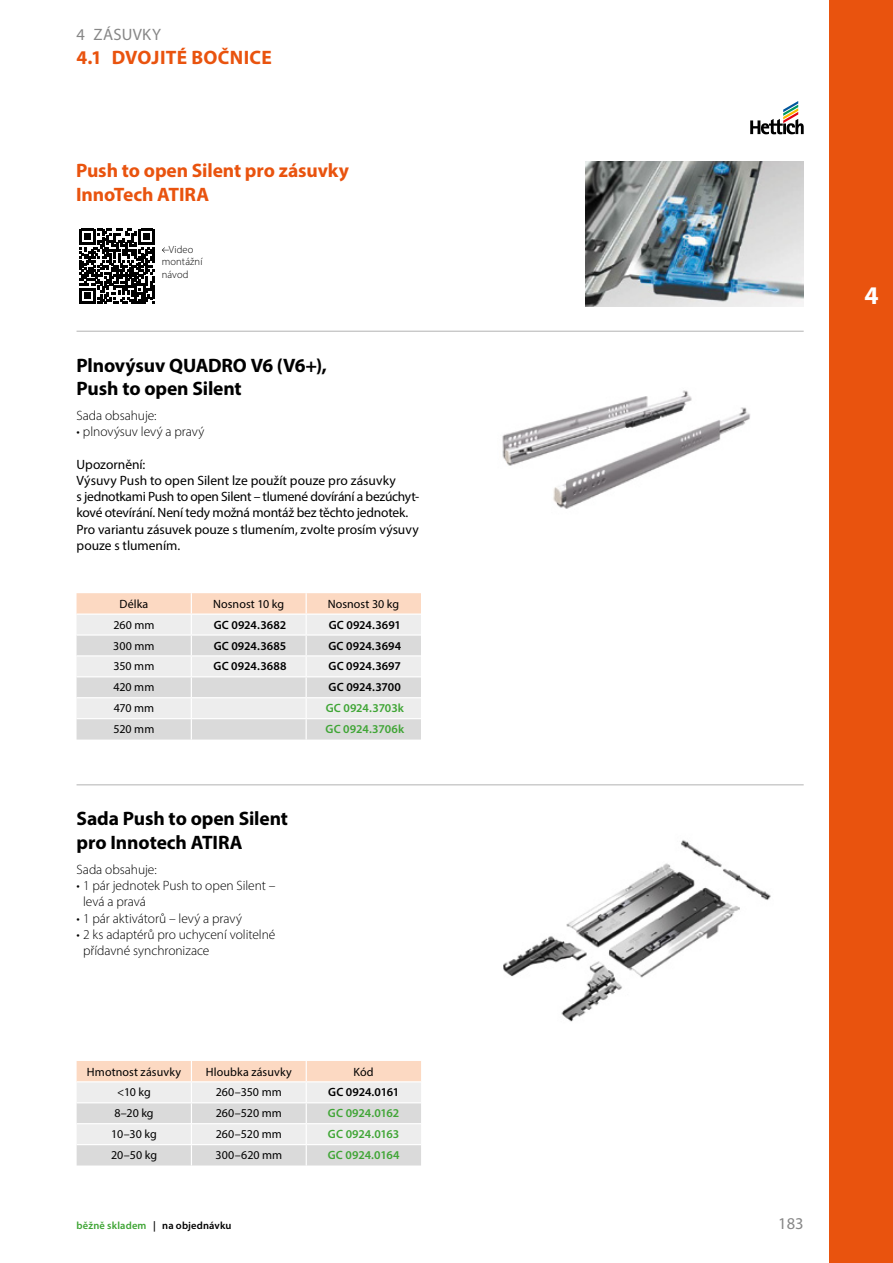
<style>
.page{position:relative;width:893px;height:1263px;background:#fff}
.page>*{position:absolute;margin:0;border:0;box-sizing:border-box;transform-origin:0 0}
.t1{font:700 25.5px "Myriad Pro";color:#fff}
.t2{font:700 19.5px/23.7px "Myriad Pro";letter-spacing:-.005em;color:#000}
.t3{font:700 19.5px/23.7px "Myriad Pro";letter-spacing:-.005em;color:#e9530e}
.t4{font:16.5px "Myriad Pro";letter-spacing:.02em;color:#878787}
.t5{font:13.5px/16.2px "Myriad Pro";letter-spacing:-.005em;color:#000}
.t6{font:300 13.5px/16.2px "Myriad Pro";letter-spacing:-.005em;color:#000}
.t7{font:12px "Myriad Pro";letter-spacing:.005em;color:#000}
.t8{font:600 12px "Myriad Pro";letter-spacing:.005em;color:#000}
.t9{font:600 12px "Myriad Pro";letter-spacing:-.005em;color:#3fa535}
.t10{font:600 12px "Myriad Pro";letter-spacing:-.015em;color:#000}
.t11{font:600 10.5px "Myriad Pro";letter-spacing:.015em;color:#000}
.t12{font:300 10.5px/12.6px "Myriad Pro";letter-spacing:.015em;color:#000}
.s1{color:#3fa535}
</style>
<div class="page">
<div style="left:829px;top:0;width:64px;height:1263px;background:#e9530e"></div>
<img style="left:585px;top:161px;width:219px;height:146px">
<img style="left:502px;top:390px;width:248px;height:119px">
<svg style="left:80px;top:229px;width:75px;height:75px"></svg>
<img style="left:503px;top:840px;width:268px;height:182px">
<svg style="left:162px;top:247px;width:7px;height:6px"></svg>
<svg style="left:77px;top:593px;width:344px;height:146px;background:#e8e3e0"></svg>
<svg style="left:77px;top:1061px;width:344px;height:104px;background:#e9e2de"></svg>
<svg style="left:750px;top:101px;width:54px;height:33px"></svg>
<hr style="left:77px;top:331px;width:727px;height:1px;background:#b3b2b2">
<hr style="left:77px;top:784px;width:727px;height:1px;background:#b3b2b2">
<p class="t4" style="left:77px;top:25px;width:86px">4 ZÁSUVKY</p>
<h2 class="t3" style="left:77px;top:45px;width:197px">4.1 DVOJITÉ BOČNICE</h2>
<h2 class="t3" style="left:76px;top:158px;width:275px">Push to open Silent pro zásuvky<br>InnoTech ATIRA</h2>
<p class="t12" style="left:162px;top:243px;width:42px;text-indent:7px">Video montážní návod</p>
<h2 class="t2" style="left:77px;top:353px;width:252px">Plnovýsuv QUADRO V6 (V6+),<br>Push to open Silent</h2>
<p class="t6" style="left:77px;top:407px;width:82px">Sada obsahuje:</p>
<p class="t6" style="left:77px;top:424px;width:129px">• plnovýsuv levý a pravý</p>
<p class="t5" style="left:77px;top:456px;width:344px">Upozornění:<br>Výsuvy Push to open Silent lze použít pouze pro zásuvky<br>s jednotkami Push to open Silent – tlumené dovírání a bezúchyt&shy;kové otevírání. Není tedy možná montáž bez těchto jednotek.<br>Pro variantu zásuvek pouze s tlumením, zvolte prosím výsuvy pouze s tlumením .</p>
<p class="t7" style="left:120px;top:596px;width:30px">Délka</p>
<p class="t7" style="left:213px;top:596px;width:73px">Nosnost 10 kg</p>
<p class="t7" style="left:328px;top:596px;width:73px">Nosnost 30 kg</p>
<p class="t7" style="left:113px;top:617px;width:43px">260 mm</p>
<p class="t8" style="left:214px;top:617px;width:74px">GC 0924.3682</p>
<p class="t8" style="left:329px;top:617px;width:74px">GC 0924.3691</p>
<p class="t7" style="left:113px;top:638px;width:43px">300 mm</p>
<p class="t8" style="left:214px;top:638px;width:74px">GC 0924.3685</p>
<p class="t8" style="left:328px;top:638px;width:74px">GC 0924.3694</p>
<p class="t7" style="left:113px;top:659px;width:42px">350 mm</p>
<p class="t8" style="left:214px;top:659px;width:74px">GC 0924.3688</p>
<p class="t8" style="left:329px;top:659px;width:74px">GC 0924.3697</p>
<p class="t7" style="left:114px;top:680px;width:42px">420 mm</p>
<p class="t8" style="left:329px;top:680px;width:74px">GC 0924.3700</p>
<p class="t7" style="left:114px;top:701px;width:42px">470 mm</p>
<p class="t9" style="left:326px;top:701px;width:80px">GC 0924.3703k</p>
<p class="t7" style="left:113px;top:722px;width:42px">520 mm</p>
<p class="t9" style="left:325px;top:721px;width:80px">GC 0924.3706k</p>
<h2 class="t2" style="left:77px;top:806px;width:213px">Sada Push to open Silent pro Innotech ATIRA</h2>
<p class="t6" style="left:77px;top:861px;width:82px">Sada obsahuje:</p>
<p class="t6" style="left:83px;top:877px;width:194px;text-indent:-6px">• 1 pár jednotek Push to open Silent – levá a pravá</p>
<p class="t6" style="left:77px;top:910px;width:167px">• 1 pár aktivátorů – levý a pravý</p>
<p class="t6" style="left:83px;top:926px;width:194px;text-indent:-6px">• 2 ks adaptérů pro uchycení volitelné přídavné synchronizace</p>
<p class="t7" style="left:87px;top:1064px;width:96px">Hmotnost zásuvky</p>
<p class="t7" style="left:206px;top:1064px;width:87px">Hloubka zásuvky</p>
<p class="t7" style="left:354px;top:1064px;width:22px">Kód</p>
<p class="t7" style="left:117px;top:1085px;width:35px">&lt;10 kg</p>
<p class="t7" style="left:216px;top:1085px;width:67px">260–350 mm</p>
<p class="t10" style="left:328px;top:1085px;width:72px">GC 0924.0161</p>
<p class="t7" style="left:114px;top:1106px;width:41px">8–20 kg</p>
<p class="t7" style="left:216px;top:1106px;width:67px">260–520 mm</p>
<p class="t9" style="left:328px;top:1106px;width:73px">GC 0924.0162</p>
<p class="t7" style="left:111px;top:1127px;width:47px">10–30 kg</p>
<p class="t7" style="left:216px;top:1127px;width:67px">260–520 mm</p>
<p class="t9" style="left:328px;top:1126px;width:73px">GC 0924.0163</p>
<p class="t7" style="left:111px;top:1148px;width:47px">20–50 kg</p>
<p class="t7" style="left:216px;top:1148px;width:68px">300–620 mm</p>
<p class="t9" style="left:328px;top:1147px;width:73px">GC 0924.0164</p>
<p class="t11" style="left:77px;top:1219px;width:156px"><span class="s1">běžně skladem</span> | na objednávku</p>
<h1 class="t1" style="left:865px;top:279px;width:16px">4</h1>
<p class="t4" style="left:778px;top:1213px;width:27px">183</p>
</div>
